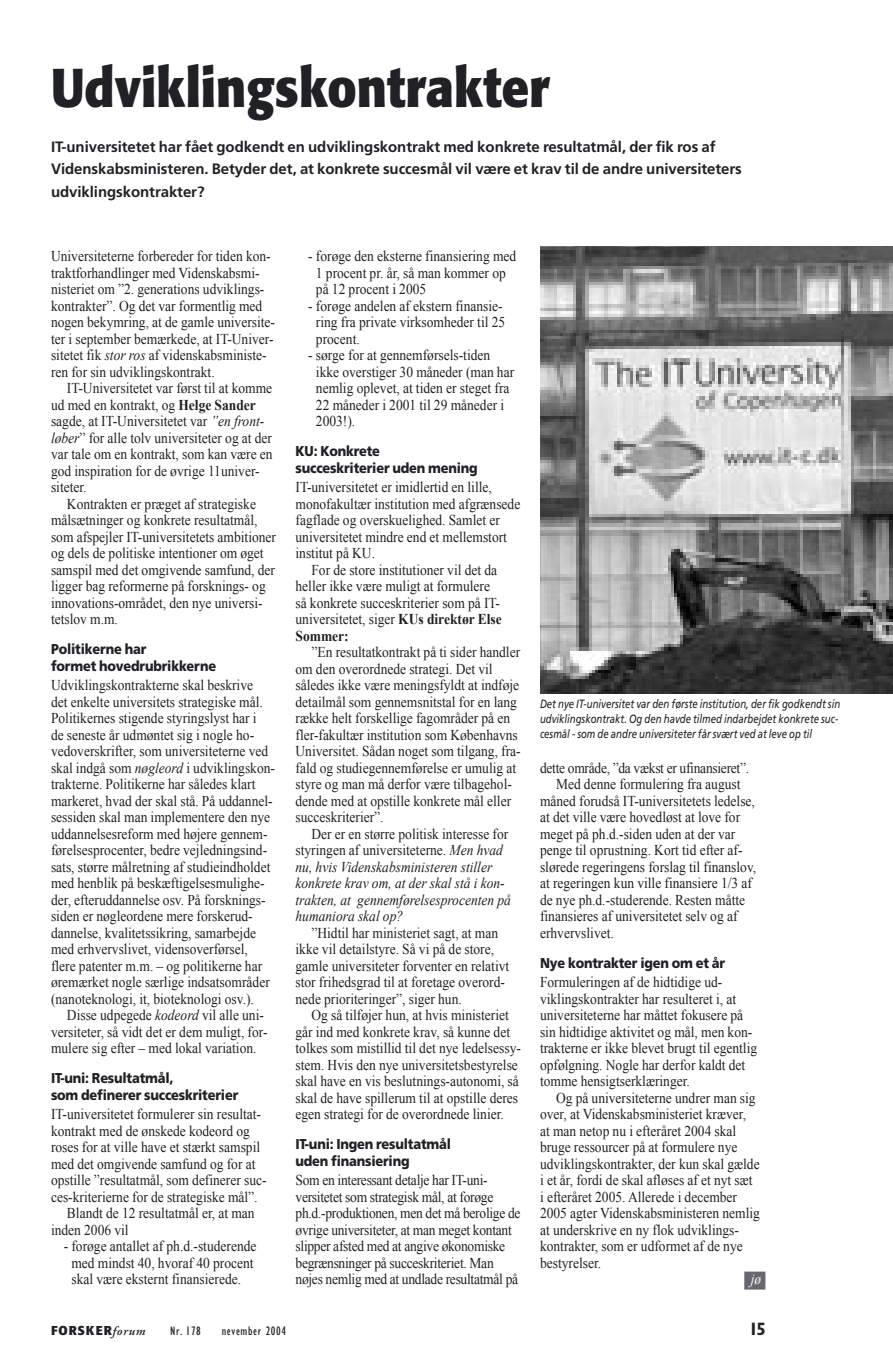
<style>
.page{position:relative;width:893px;height:1361px;background:#fff}
.page>*{position:absolute;margin:0;border:0;box-sizing:border-box;transform-origin:0 0}
.t1{font:700 54px "Formata";color:#212125;scale:.9 1}
.t2{font:700 condensed 18px "Gill Sans";color:#212125}
.t3{font:15px/16.5px "Times New Roman";color:#212125;scale:.9 1}
.t4{font:15px/16.5px "Times New Roman";letter-spacing:-.02em;color:#212125;scale:.9 1}
.t5{font:700 15px/22.5px "Frutiger";letter-spacing:-.005em;color:#212125}
.t6{font:italic 15px/16.5px "Times New Roman";color:#212125;scale:.9 1}
.t7{font:700 15px "Times New Roman";color:#212125;scale:.9 1}
.t8{font:italic 15px "Times New Roman";color:#fff;scale:.9 1}
.t9{font:900 14.25px/16.5px "Frutiger";letter-spacing:-.015em;color:#212125;scale:.9 1}
.t10{font:condensed 12.75px "Gill Sans";letter-spacing:.05em;color:#212125}
.t11{font:700 12.75px "Formata";letter-spacing:.07em;color:#212125}
.t12{font:italic 12px/15px "Frutiger";color:#212125;scale:.8 1}
.s1{font-style:italic}
.s2{font-weight:700}
.s3{font-style:normal}
.s4{font-family:"Adobe Garamond Pro";font-weight:600;font-style:italic}
</style>
<div class="page">
<div style="left:744px;top:1271px;width:21px;height:18px;background:#68676c"></div>
<img style="left:540px;top:247px;width:353px;height:446px">
<h1 class="t1" style="left:51px;top:54px;width:555px">Udviklingskontrakter</h1>
<p class="t5" style="left:51px;top:135px;width:692px">IT-universitetet har fået godkendt en udviklingskontrakt med konkrete resultatmål, der fik ros af<br>Videnskabsministeren. Betyder det, at konkrete succesmål vil være et krav til de andre universiteters udviklingskontrakter?</p>
<p class="t3" style="left:51px;top:247px;width:250px">Universiteterne forbereder for tiden kon&shy;traktforhandlinger med Videnskabsmi&shy;nisteriet om ”2. generations udviklings&shy;kontrakter”. Og det var formentlig med nogen bekymring, at de gamle universite&shy;ter i september bemærkede, at IT-Univer&shy;sitetet fik <span class="s1">stor ros</span> af videnskabsministe&shy;ren for sin udviklingskontrakt.</p>
<p class="t3" style="left:51px;top:379px;width:248px;text-indent:16px">IT-Universitetet var først til at komme ud med en kontrakt, og <span class="s2">Helge Sander </span>sagde, at IT-Universitetet var <span class="s1">”en front&shy;løber</span>” for alle tolv universiteter og at der var tale om en kontrakt, som kan være en god inspiration for de øvrige 11univer&shy;siteter.</p>
<p class="t3" style="left:51px;top:495px;width:252px;text-indent:16px">Kontrakten er præget af strategiske målsætninger og konkrete resultatmål, som afspejler IT-universitetets ambitioner og dels de politiske intentioner om øget samspil med det omgivende samfund, der ligger bag reformerne på forsknings- og innovations-området, den nye universi&shy;tetslov m.m.</p>
<p class="t9" style="left:51px;top:640px;width:185px">Politikerne har<br>formet hovedrubrikkerne</p>
<p class="t3" style="left:51px;top:676px;width:250px">Udviklingskontrakterne skal beskrive<br>det enkelte universitets strategiske mål.<br>Politikernes stigende styringslyst har i<br>de seneste år udmøntet sig i nogle ho&shy;vedoverskrifter, som universiteterne ved skal indgå som <span class="s1">nøgleord</span> i udviklingskon&shy;trakterne. Politikerne har således klart markeret, hvad der skal stå. På uddannel&shy;sessiden skal man implementere den nye uddannelsesreform med højere gennem&shy;førelsesprocenter, bedre vejledningsind&shy;sats, større målretning af studieindholdet med henblik på beskæftigelsesmulighe&shy;der, efteruddannelse osv. På forsknings&shy;siden er nøgleordene mere forskerud&shy;dannelse, kvalitetssikring, samarbejde med erhvervslivet, vidensoverførsel, flere patenter m.m. – og politikerne har øremærket nogle særlige indsatsområder (nanoteknologi, it, bioteknologi osv.).</p>
<p class="t3" style="left:51px;top:1006px;width:242px;text-indent:16px">Disse udpegede <span class="s1">kodeord</span> vil alle uni&shy;versiteter, så vidt det er dem muligt, for&shy;mulere sig efter – med lokal variation.</p>
<p class="t9" style="left:51px;top:1069px;width:210px">IT-uni: Resultatmål,<br>som definerer succeskriterier</p>
<p class="t3" style="left:51px;top:1105px;width:235px">IT-universitetet formulerer sin resultat-</p>
<p class="t3" style="left:51px;top:1122px;width:223px">kontrakt med de ønskede kodeord og</p>
<p class="t3" style="left:51px;top:1138px;width:234px">roses for at ville have et stærkt samspil</p>
<p class="t3" style="left:51px;top:1155px;width:229px">med det omgivende samfund og for at</p>
<p class="t3" style="left:51px;top:1171px;width:241px">opstille ”resultatmål, som definerer suc-</p>
<p class="t3" style="left:51px;top:1188px;width:231px">ces-kriterierne for de strategiske mål”.</p>
<p class="t3" style="left:67px;top:1204px;width:210px">Blandt de 12 resultatmål er, at man</p>
<p class="t3" style="left:51px;top:1221px;width:88px">inden 2006 vil</p>
<p class="t3" style="left:64px;top:1237px;width:216px;text-align:center">- forøge antallet af ph.d.-studerende med mindst 40, hvoraf 40 procent skal være eksternt finansierede.</p>
<p class="t3" style="left:316px;top:247px;width:224px;text-indent:-8px">- forøge den eksterne finansiering med<br>1 procent pr. år, så man kommer op på 12 procent i 2005</p>
<p class="t3" style="left:316px;top:297px;width:212px;text-indent:-8px">- forøge andelen af ekstern finansie&shy;ring fra private virksomheder til 25 procent.</p>
<p class="t3" style="left:316px;top:346px;width:222px;text-indent:-8px">- sørge for at gennemførsels-tiden ikke overstiger 30 måneder (man har nemlig oplevet, at tiden er steget fra<br>22 måneder i 2001 til 29 måneder i<br>2003!).</p>
<p class="t9" style="left:296px;top:442px;width:204px">KU: Konkrete<br>succeskriterier uden mening</p>
<p class="t3" style="left:296px;top:478px;width:220px">IT-universitetet er imidlertid en lille,</p>
<p class="t3" style="left:296px;top:495px;width:251px">monofakultær institution med afgrænsede</p>
<p class="t3" style="left:296px;top:511px;width:229px">fagflade og overskuelighed. Samlet er</p>
<p class="t3" style="left:296px;top:528px;width:237px">universitetet mindre end et mellemstort</p>
<p class="t3" style="left:296px;top:544px;width:90px">institut på KU.</p>
<p class="t3" style="left:311px;top:561px;width:208px">For de store institutioner vil det da</p>
<p class="t3" style="left:296px;top:577px;width:218px">heller ikke være muligt at formulere</p>
<p class="t3" style="left:296px;top:594px;width:229px">så konkrete succeskriterier som på IT-</p>
<p class="t3" style="left:296px;top:610px;width:231px">universitetet, siger <span class="s2">KUs direktør Else</span></p>
<p class="t7" style="left:296px;top:627px;width:61px">Sommer:</p>
<p class="t3" style="left:296px;top:643px;width:252px;text-indent:16px">”En resultatkontrakt på ti sider handler om den overordnede strategi. Det vil således ikke være meningsfyldt at indføje detailmål som gennemsnitstal for en lang række helt forskellige fagområder på en fler-fakultær institution som Københavns Universitet. Sådan noget som tilgang, fra&shy;fald og studiegennemførelse er umulig at styre og man må derfor være tilbagehol&shy;dende med at opstille konkrete mål eller succeskriterier”.</p>
<p class="t6" style="left:296px;top:825px;width:241px;text-indent:16px"><span class="s3">Der er en større politisk interesse for styringen af universiteterne.</span> Men hvad nu, hvis Videnskabsministeren stiller konkrete krav om, at der skal stå i kon&shy;trakten, at gennemførelsesprocenten på humaniora skal op?</p>
<p class="t3" style="left:296px;top:924px;width:239px;text-indent:16px">”Hidtil har ministeriet sagt, at man ikke vil detailstyre. Så vi på de store, gamle universiteter forventer en relativt stor frihedsgrad til at foretage overord&shy;nede prioriteringer”, siger hun.</p>
<p class="t3" style="left:296px;top:1006px;width:252px;text-indent:16px">Og så tilføjer hun, at hvis ministeriet går ind med konkrete krav, så kunne det tolkes som mistillid til det nye ledelsessy&shy;stem. Hvis den nye universitetsbestyrelse skal have en vis beslutnings-autonomi, så skal de have spillerum til at opstille deres egen strategi for de overordnede linier.</p>
<p class="t9" style="left:296px;top:1135px;width:174px">IT-uni: Ingen resultatmål uden finansiering</p>
<p class="t4" style="left:296px;top:1171px;width:252px">Som en interessant detalje har IT-uni&shy;versitetet som strategisk mål, at forøge ph.d.-produktionen, men det må berolige de øvrige universiteter, at man meget kontant slipper afsted med at angive økonomiske begrænsninger på succeskriteriet. Man nøjes nemlig med at undlade resultatmål på</p>
<p class="t12" style="left:540px;top:696px;width:377px">Det nye IT-universitet var den første institution, der fik godkendt sin udviklingskontrakt. Og den havde tilmed indarbejdet konkrete suc&shy;cesmål - som de andre universiteter får svært ved at leve op til</p>
<p class="t4" style="left:540px;top:759px;width:234px">dette område, ”da vækst er ufinansieret”.</p>
<p class="t3" style="left:556px;top:775px;width:207px">Med denne formulering fra august</p>
<p class="t3" style="left:540px;top:792px;width:240px">måned forudså IT-universitetets ledelse,</p>
<p class="t3" style="left:540px;top:808px;width:224px">at det ville være hovedløst at love for</p>
<p class="t3" style="left:540px;top:825px;width:219px">meget på ph.d.-siden uden at der var</p>
<p class="t3" style="left:540px;top:841px;width:227px">penge til oprustning. Kort tid efter af-</p>
<p class="t3" style="left:540px;top:858px;width:242px">slørede regeringens forslag til finanslov,</p>
<p class="t3" style="left:540px;top:874px;width:237px">at regeringen kun ville finansiere 1/3 af</p>
<p class="t3" style="left:540px;top:891px;width:229px">de nye ph.d.-studerende. Resten måtte</p>
<p class="t3" style="left:540px;top:907px;width:221px">finansieres af universitetet selv og af</p>
<p class="t3" style="left:540px;top:924px;width:84px">erhvervslivet.</p>
<p class="t9" style="left:540px;top:954px;width:207px">Nye kontrakter igen om et år</p>
<p class="t3" style="left:540px;top:973px;width:243px">Formuleringen af de hidtidige ud&shy;viklingskontrakter har resulteret i, at universiteterne har måttet fokusere på sin hidtidige aktivitet og mål, men kon&shy;trakterne er ikke blevet brugt til egentlig opfølgning. Nogle har derfor kaldt det tomme hensigtserklæringer.</p>
<p class="t3" style="left:540px;top:1089px;width:246px;text-indent:16px">Og på universiteterne undrer man sig over, at Videnskabsministeriet kræver,<br>at man netop nu i efteråret 2004 skal bruge ressourcer på at formulere nye udviklingskontrakter, der kun skal gælde i et år, fordi de skal afløses af et nyt sæt i efteråret 2005. Allerede i december 2005 agter Videnskabsministeren nemlig at underskrive en ny flok udviklings&shy;kontrakter, som er udformet af de nye bestyrelser.</p>
<p class="t8" style="left:751px;top:1270px;width:13px">jø</p>
<p class="t11" style="left:51px;top:1322px;width:96px">FORSKER<span class="s4">forum</span></p>
<p class="t10" style="left:170px;top:1324px;width:32px">Nr. 178</p>
<p class="t10" style="left:222px;top:1324px;width:66px">nevember 2004</p>
<p class="t2" style="left:749px;top:1318px;width:18px">15</p>
</div>
